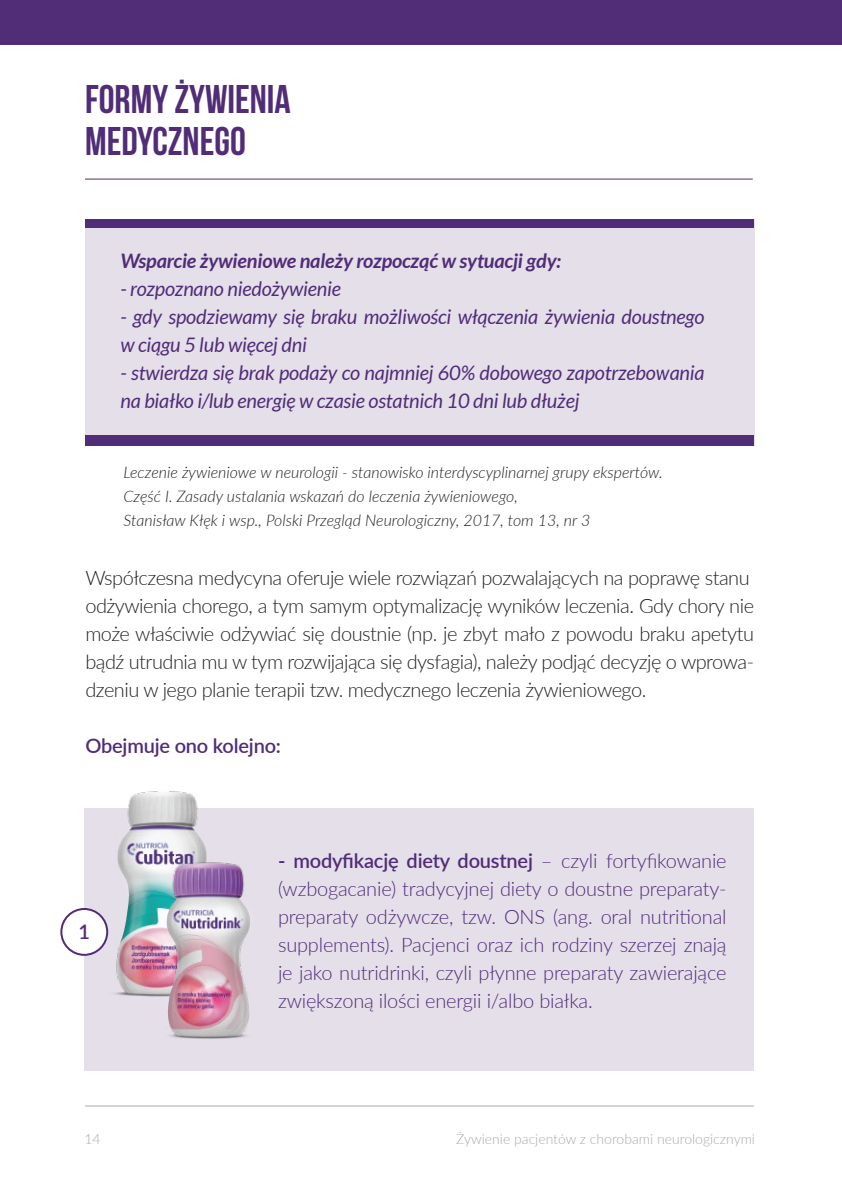
<style>
.page{position:relative;width:842px;height:1191px;background:#fff}
.page>*{position:absolute;margin:0;border:0;box-sizing:border-box;transform-origin:0 0}
.t1{font:700 40px/42px "Bebas Neue";color:#512c77}
.t2{font:300 20px/28px "Lato";letter-spacing:-.025em;color:#231f20}
.t3{font:300 20px/28px "Lato";letter-spacing:-.01em;color:#512c77;text-align:justify}
.t4{font:italic 20px/28px "Lato";letter-spacing:-.01em;color:#512c77}
.t5{font:italic 700 20px "Lato";letter-spacing:-.01em;color:#512c77}
.t6{font:600 20px "Lato";letter-spacing:-.01em;color:#512c77}
.t7{font:italic 300 16px/24px "Lato";color:#231f20}
.t8{font:300 14px "Lato";color:#a7a9ac}
.s1{font-weight:600}
</style>
<div class="page">
<div style="left:85px;top:808px;width:669px;height:262px;background:#e5dfea"></div>
<hr style="left:85px;top:1105px;width:669px;height:1px;background:#a7a9ac">
<hr style="left:85px;top:179px;width:668px;height:1px;background:#512c77">
<div style="left:85px;top:220px;width:669px;height:226px;background:#e5dfea"></div>
<div style="left:85px;top:435px;width:668px;height:11px;background:#512c77"></div>
<div style="left:85px;top:220px;width:668px;height:8px;background:#512c77"></div>
<img style="left:98px;top:791px;width:108px;height:205px">
<img style="left:142px;top:850px;width:108px;height:189px">
<img style="left:661px;top:178px;width:94px;height:268px">
<div style="left:61px;top:909px;width:46px;height:45px;background:#fff;border-radius:50%"></div>
<div style="left:60px;top:908px;width:48px;height:47px;border:2px solid #512c77;border-radius:50%"></div>
<div style="left:0;top:0;width:842px;height:45px;background:#512c77"></div>
<h1 class="t1" style="left:85px;top:78px;width:207px">FORMY ŻYWIENIA<br>MEDYCZNEGO</h1>
<p class="t5" style="left:120px;top:249px;width:442px">Wsparcie żywieniowe należy rozpocząć w sytuacji gdy:</p>
<p class="t4" style="left:120px;top:275px;width:222px">- rozpoznano niedożywienie</p>
<p class="t4" style="left:120px;top:303px;width:586px">- gdy spodziewamy się braku możliwości włączenia żywienia doustnego w ciągu 5 lub więcej dni</p>
<p class="t4" style="left:120px;top:359px;width:586px">- stwierdza się brak podaży co najmniej 60% dobowego zapotrzebowania na białko i/lub energię w czasie ostatnich 10 dni lub dłużej</p>
<p class="t7" style="left:123px;top:459px;width:541px">Leczenie żywieniowe w neurologii - stanowisko interdyscyplinarnej grupy ekspertów.<br>Część I. Zasady ustalania wskazań do leczenia żywieniowego,<br>Stanisław Kłęk i wsp., Polski Przegląd Neurologiczny, 2017, tom 13, nr 3</p>
<p class="t2" style="left:85px;top:563px;width:670px">Współczesna medycyna oferuje wiele rozwiązań pozwalających na poprawę stanu odżywienia chorego, a tym samym optymalizację wyników leczenia. Gdy chory nie może właściwie odżywiać się doustnie (np. je zbyt mało z powodu braku apetytu bądź utrudnia mu w tym rozwijająca się dysfagia), należy podjąć decyzję o wprowa&shy;dzeniu w jego planie terapii tzw. medycznego leczenia żywieniowego.</p>
<p class="t6" style="left:85px;top:731px;width:197px">Obejmuje ono kolejno:</p>
<p class="t6" style="left:78px;top:917px;width:13px">1</p>
<p class="t3" style="left:278px;top:846px;width:450px"><span class="s1">- modyfikację diety doustnej</span> – czyli fortyfikowanie (wzbogacanie) tradycyjnej diety o doustne preparaty&shy;preparaty odżywcze, tzw. ONS (ang. oral nutritional supplements). Pacjenci oraz ich rodziny szerzej znają je jako nutridrinki, czyli płynne preparaty zawierające zwiększoną ilości energii i/albo białka.</p>
<p class="t8" style="left:84px;top:1129px;width:18px">14</p>
<p class="t8" style="left:456px;top:1129px;width:300px">Żywienie pacjentów z chorobami neurologicznymi</p>
</div>
